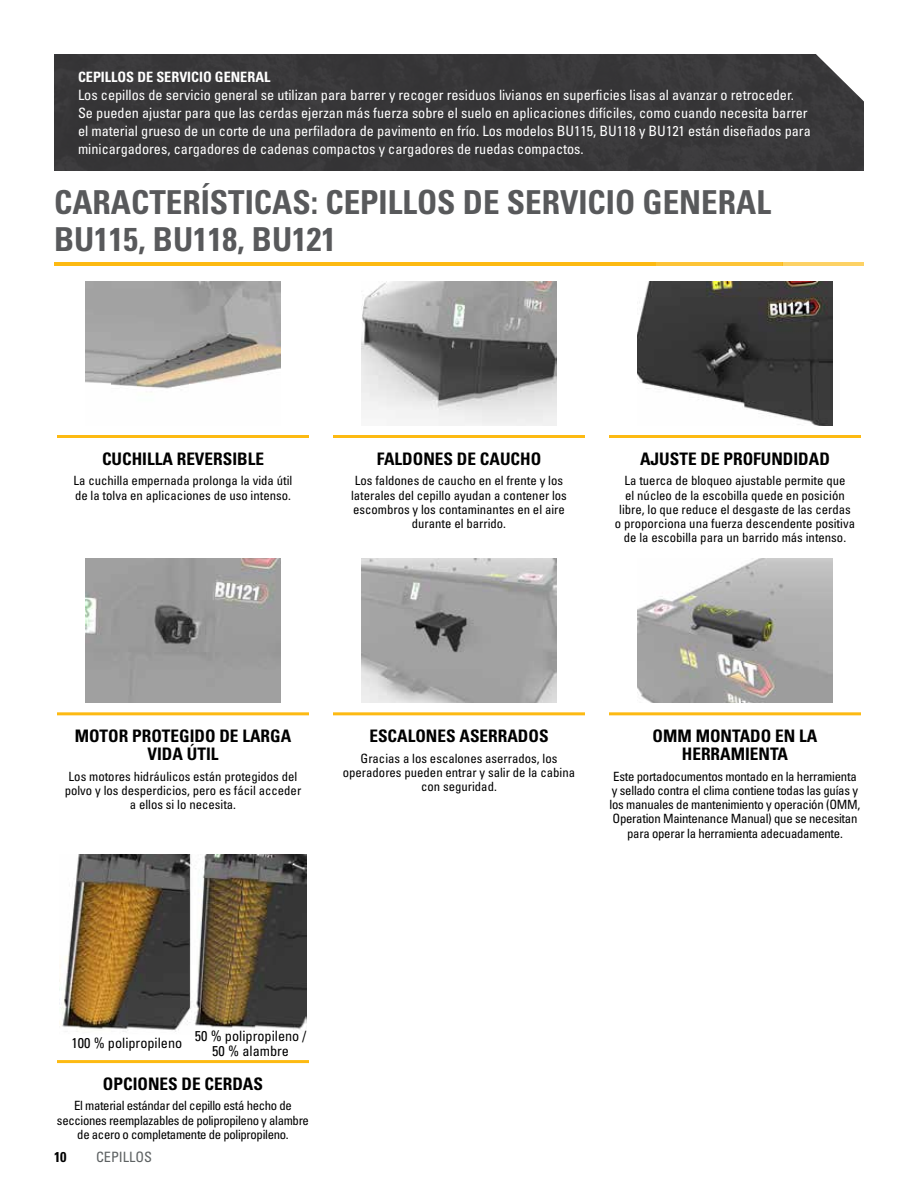
<style>
.page{position:relative;width:918px;height:1188px;background:#fff}
.page>*{position:absolute;margin:0;border:0;box-sizing:border-box;transform-origin:0 0}
.t1{font:33px/37.5px "Univers LTCYR 67 Bold Cond";color:#58595b}
.t2{font:700 condensed 17.25px/18px "Univers LT Std";color:#000;text-align:center}
.t3{font:condensed 14.25px/18px "Univers LTCYR 57";color:#fff}
.t4{font:condensed 14.25px/15px "Univers LT Std";color:#000;text-align:center}
.t5{font:14.25px "Univers LTCYR 67 Bold Cond";color:#fff}
.t6{font:condensed 14.25px "Univers LTCYR 57";color:#5e6263}
.t7{font:14.25px "Univers LTCYR 67 Bold Cond";color:#000}
.t8{font:condensed 12.75px/14.2px "Univers LTCYR 57";color:#000;text-align:center}
.t9{font:condensed 12.75px/14.2px "Univers LTCYR 57";letter-spacing:-.02em;color:#000;text-align:center}
.t10{font:condensed 12.75px/14.2px "Univers LTCYR 57";letter-spacing:-.025em;color:#000;text-align:center}
</style>
<div class="page">
<div style="left:54px;top:54px;width:810px;height:117px;background:#383738"></div>
<hr style="left:54px;top:262px;width:601px;height:4px;background:#fdba12">
<hr style="left:654px;top:262px;width:128px;height:4px;background:#fdc436">
<hr style="left:782px;top:262px;width:82px;height:4px;background:#fdd265">
<hr style="left:57px;top:435px;width:252px;height:3px;background:#fdba12">
<img style="left:86px;top:281px;width:194px;height:108px">
<hr style="left:333px;top:435px;width:252px;height:3px;background:#fdba12">
<img style="left:362px;top:281px;width:194px;height:144px">
<hr style="left:609px;top:435px;width:252px;height:3px;background:#fdba12">
<img style="left:638px;top:281px;width:194px;height:144px">
<hr style="left:57px;top:712px;width:252px;height:3px;background:#fdba12">
<img style="left:86px;top:559px;width:194px;height:144px">
<hr style="left:333px;top:712px;width:252px;height:3px;background:#fdba12">
<img style="left:362px;top:559px;width:194px;height:144px">
<hr style="left:609px;top:712px;width:252px;height:3px;background:#fdba12">
<img style="left:638px;top:559px;width:194px;height:144px">
<hr style="left:57px;top:1060px;width:252px;height:3px;background:#fdba12">
<img style="left:60px;top:854px;width:246px;height:178px">
<p class="t5" style="left:78px;top:68px;width:194px">CEPILLOS DE SERVICIO GENERAL</p>
<p class="t3" style="left:78px;top:85px;width:734px">Los cepillos de servicio general se utilizan para barrer y recoger residuos livianos en superficies lisas al avanzar o retroceder.<br>Se pueden ajustar para que las cerdas ejerzan más fuerza sobre el suelo en aplicaciones difíciles, como cuando necesita barrer el material grueso de un corte de una perfiladora de pavimento en frío. Los modelos BU115, BU118 y BU121 están diseñados para minicargadores, cargadores de cadenas compactos y cargadores de ruedas compactos.</p>
<h1 class="t1" style="left:54px;top:183px;width:718px">CARACTERÍSTICAS: CEPILLOS DE SERVICIO GENERAL<br>BU115, BU118, BU121</h1>
<h2 class="t2" style="left:102px;top:450px;width:163px">CUCHILLA REVERSIBLE</h2>
<p class="t8" style="left:74px;top:473px;width:220px;text-align:left">La cuchilla empernada prolonga la vida útil de la tolva en aplicaciones de uso intenso.</p>
<h2 class="t2" style="left:377px;top:450px;width:166px">FALDONES DE CAUCHO</h2>
<p class="t8" style="left:351px;top:473px;width:217px">Los faldones de caucho en el frente y los laterales del cepillo ayudan a contener los escombros y los contaminantes en el aire durante el barrido.</p>
<h2 class="t2" style="left:640px;top:450px;width:191px">AJUSTE DE PROFUNDIDAD</h2>
<p class="t8" style="left:615px;top:473px;width:242px">La tuerca de bloqueo ajustable permite que<br>el núcleo de la escobilla quede en posición libre, lo que reduce el desgaste de las cerdas o proporciona una fuerza descendente positiva de la escobilla para un barrido más intenso.</p>
<h2 class="t2" style="left:75px;top:727px;width:218px">MOTOR PROTEGIDO DE LARGA<br>VIDA ÚTIL</h2>
<p class="t8" style="left:65px;top:769px;width:238px">Los motores hidráulicos están protegidos del polvo y los desperdicios, pero es fácil acceder a ellos si lo necesita.</p>
<h2 class="t2" style="left:369px;top:727px;width:181px">ESCALONES ASERRADOS</h2>
<p class="t8" style="left:343px;top:751px;width:234px">Gracias a los escalones aserrados, los operadores pueden entrar y salir de la cabina con seguridad.</p>
<h2 class="t2" style="left:653px;top:727px;width:166px">OMM MONTADO EN LA<br>HERRAMIENTA</h2>
<p class="t9" style="left:609px;top:769px;width:252px">Este portadocumentos montado en la herramienta y sellado contra el clima contiene todas las guías y los manuales de mantenimiento y operación (OMM, Operation Maintenance Manual) que se necesitan para operar la herramienta adecuadamente.</p>
<p class="t4" style="left:72px;top:1035px;width:112px">100 % polipropileno</p>
<p class="t4" style="left:195px;top:1028px;width:113px">50 % polipropileno /<br>50 % alambre</p>
<h2 class="t2" style="left:103px;top:1075px;width:162px">OPCIONES DE CERDAS</h2>
<p class="t10" style="left:57px;top:1098px;width:253px">El material estándar del cepillo está hecho de secciones reemplazables de polipropileno y alambre de acero o completamente de polipropileno.</p>
<p class="t7" style="left:54px;top:1149px;width:14px">10</p>
<p class="t6" style="left:96px;top:1148px;width:58px">CEPILLOS</p>
</div>
